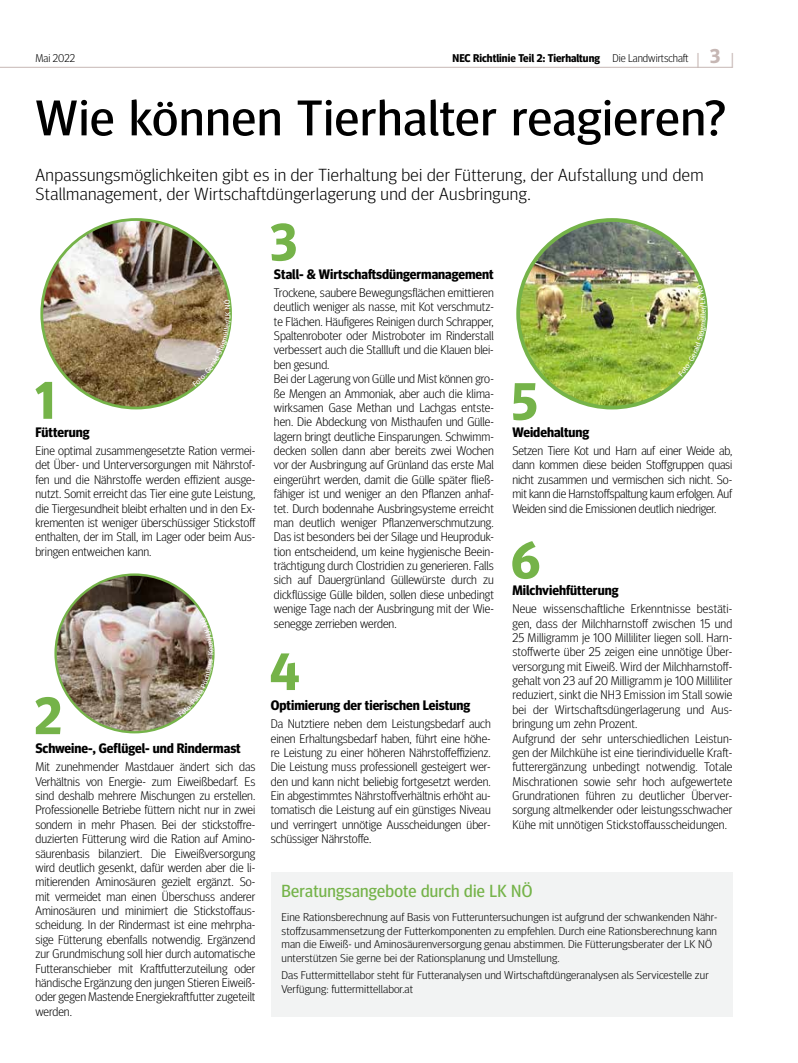
<style>
.page{position:relative;width:798px;height:1063px;background:#fff}
.page>*{position:absolute;margin:0;border:0;box-sizing:border-box;transform-origin:0 0}
.t1{font:50px "Meta Headline Pro";letter-spacing:.02em;color:#000;scale:1.05 1}
.t2{font:300 17.5px/18.8px "Meta Headline Pro";letter-spacing:.02em;color:#000;scale:1.05 1}
.t3{font:17.5px "Meta Headline Pro";letter-spacing:.015em;color:#75b349}
.t4{font:700 13.75px "Meta Headline Pro";color:#000}
.t5{font:300 12.5px/14.4px "Meta Headline Pro";color:#000;text-align:justify}
.t6{font:300 11.25px/13.8px "Meta Headline Pro";letter-spacing:.01em;color:#000;scale:1.05 1}
.t7{font:700 11.25px "Meta Headline Pro";color:#000}
.t8{font:300 11.25px "Meta Headline Pro";letter-spacing:.01em;color:#000}
.s1{font-weight:300}
.s2{font-family:"Generis Simple Com";font-weight:300;font-size:20px;color:#c6b7b4}
.s3{font-size:20px;color:#c6b7b4}
</style>
<div class="page">
<div style="left:271px;top:872px;width:461px;height:145px;background:#f2f3f3"></div>
<img style="left:518px;top:220px;width:187px;height:188px;border-radius:94px">
<img style="left:43px;top:220px;width:186px;height:188px">
<img style="left:56px;top:575px;width:157px;height:157px;border-radius:79px">
<hr style="left:0;top:67px;width:732px;height:1px;background:#c6b7b4">
<svg style="left:35px;top:382px;width:17px;height:37px"></svg>
<svg style="left:512px;top:541px;width:27px;height:38px"></svg>
<svg style="left:513px;top:383px;width:23px;height:37px"></svg>
<svg style="left:271px;top:653px;width:28px;height:37px"></svg>
<svg style="left:271px;top:223px;width:25px;height:38px"></svg>
<svg style="left:35px;top:697px;width:26px;height:37px"></svg>
<img style="left:678px;top:285px;width:28px;height:91px">
<svg style="left:192px;top:300px;width:39px;height:87px"></svg>
<svg style="left:178px;top:617px;width:35px;height:100px"></svg>
<p class="t8" style="left:35px;top:50px;width:41px">Mai 2022</p>
<p class="t7" style="left:452px;top:49px;width:283px">NEC Richtlinie Teil 2: Tierhaltung <span class="s1">Die Landwirtschaft</span> <span class="s2">|</span> <span class="s3">3</span> <span class="s2">|</span></p>
<h1 class="t1" style="left:35px;top:80px;width:658px">Wie können Tierhalter reagieren?</h1>
<h2 class="t2" style="left:35px;top:165px;width:637px">Anpassungsmöglichkeiten gibt es in der Tierhaltung bei der Fütterung, der Aufstallung und dem<br>Stallmanagement, der Wirtschaftdüngerlagerung und der Ausbringung.</h2>
<p class="t4" style="left:35px;top:422px;width:56px">Fütterung</p>
<p class="t5" style="left:35px;top:443px;width:222px">Eine optimal zusammengesetzte Ration vermei&shy;det Über- und Unterversorgungen mit Nährstof&shy;fen und die Nährstoffe werden effizient ausge&shy;nutzt. Somit erreicht das Tier eine gute Leistung, die Tiergesundheit bleibt erhalten und in den Ex&shy;krementen ist weniger überschüssiger Stickstoff enthalten, der im Stall, im Lager oder beim Aus&shy;bringen entweichen kann.</p>
<p class="t4" style="left:35px;top:738px;width:207px">Schweine-, Geflügel- und Rindermast</p>
<p class="t5" style="left:35px;top:759px;width:221px">Mit zunehmender Mastdauer ändert sich das Verhältnis von Energie- zum Eiweißbedarf. Es sind deshalb mehrere Mischungen zu erstellen.<br>Professionelle Betriebe füttern nicht nur in zwei sondern in mehr Phasen. Bei der stickstoffre&shy;duzierten Fütterung wird die Ration auf Amino&shy;säurenbasis bilanziert. Die Eiweißversorgung wird deutlich gesenkt, dafür werden aber die li&shy;mitierenden Aminosäuren gezielt ergänzt. So&shy;mit vermeidet man einen Überschuss anderer Aminosäuren und minimiert die Stickstoffaus&shy;scheidung. In der Rindermast ist eine mehrpha&shy;sige Fütterung ebenfalls notwendig. Ergänzend zur Grundmischung soll hier durch automatische Futteranschieber mit Kraftfutterzuteilung oder händische Ergänzung den jungen Stieren Eiweiß&shy;oder gegen Mastende Energiekraftfutter zugeteilt werden.</p>
<p class="t4" style="left:274px;top:263px;width:221px">Stall- &amp; Wirtschaftsdüngermanagement</p>
<p class="t5" style="left:274px;top:284px;width:221px;text-align:left">Trockene, saubere Bewegungsflächen emittieren deutlich weniger als nasse, mit Kot verschmutz&shy;te Flächen. Häufigeres Reinigen durch Schrapper, Spaltenroboter oder Mistroboter im Rinderstall verbessert auch die Stallluft und die Klauen blei&shy;ben gesund.<br>Bei der Lagerung von Gülle und Mist können gro&shy;ße Mengen an Ammoniak, aber auch die klima&shy;wirksamen Gase Methan und Lachgas entste&shy;hen. Die Abdeckung von Misthaufen und Gülle&shy;lagern bringt deutliche Einsparungen. Schwimm&shy;decken sollen dann aber bereits zwei Wochen vor der Ausbringung auf Grünland das erste Mal eingerührt werden, damit die Gülle später fließ&shy;fähiger ist und weniger an den Pflanzen anhaf&shy;tet. Durch bodennahe Ausbringsysteme erreicht man deutlich weniger Pflanzenverschmutzung.<br>Das ist besonders bei der Silage und Heuproduk&shy;tion entscheidend, um keine hygienische Beein&shy;trächtigung durch Clostridien zu generieren. Falls sich auf Dauergrünland Güllewürste durch zu dickflüssige Gülle bilden, sollen diese unbedingt wenige Tage nach der Ausbringung mit der Wie&shy;senegge zerrieben werden.</p>
<p class="t4" style="left:271px;top:694px;width:201px">Optimierung der tierischen Leistung</p>
<p class="t5" style="left:271px;top:716px;width:221px">Da Nutztiere neben dem Leistungsbedarf auch einen Erhaltungsbedarf haben, führt eine höhe&shy;re Leistung zu einer höheren Nährstoffeffizienz.<br>Die Leistung muss professionell gesteigert wer&shy;den und kann nicht beliebig fortgesetzt werden.<br>Ein abgestimmtes Nährstoffverhältnis erhöht au&shy;tomatisch die Leistung auf ein günstiges Niveau und verringert unnötige Ausscheidungen über&shy;schüssiger Nährstoffe.</p>
<p class="t4" style="left:512px;top:422px;width:78px">Weidehaltung</p>
<p class="t5" style="left:512px;top:443px;width:221px">Setzen Tiere Kot und Harn auf einer Weide ab, dann kommen diese beiden Stoffgruppen quasi nicht zusammen und vermischen sich nicht. So&shy;mit kann die Harnstoffspaltung kaum erfolgen. Auf Weiden sind die Emissionen deutlich niedriger.</p>
<p class="t4" style="left:512px;top:580px;width:107px">Milchviehfütterung</p>
<p class="t5" style="left:512px;top:601px;width:221px;text-align:left">Neue wissenschaftliche Erkenntnisse bestäti&shy;gen, dass der Milchharnstoff zwischen 15 und 25 Milligramm je 100 Milliliter liegen soll. Harn&shy;stoffwerte über 25 zeigen eine unnötige Über&shy;versorgung mit Eiweiß. Wird der Milchharnstoff&shy;gehalt von 23 auf 20 Milligramm je 100 Milliliter reduziert, sinkt die NH3 Emission im Stall sowie bei der Wirtschaftsdüngerlagerung und Aus&shy;bringung um zehn Prozent.<br>Aufgrund der sehr unterschiedlichen Leistun&shy;gen der Milchkühe ist eine tierindividuelle Kraft&shy;futterergänzung unbedingt notwendig. Totale Mischrationen sowie sehr hoch aufgewertete Grundrationen führen zu deutlicher Überver&shy;sorgung altmelkender oder leistungsschwacher Kühe mit unnötigen Stickstoffausscheidungen.</p>
<h2 class="t3" style="left:281px;top:877px;width:252px">Beratungsangebote durch die LK NÖ</h2>
<p class="t6" style="left:281px;top:909px;width:416px">Eine Rationsberechnung auf Basis von Futteruntersuchungen ist aufgrund der schwankenden Nähr&shy;stoffzusammensetzung der Futterkomponenten zu empfehlen. Durch eine Rationsberechnung kann man die Eiweiß- und Aminosäurenversorgung genau abstimmen. Die Fütterungsberater der LK NÖ unterstützen Sie gerne bei der Rationsplanung und Umstellung.</p>
<p class="t6" style="left:281px;top:968px;width:408px">Das Futtermittellabor steht für Futteranalysen und Wirtschaftdüngeranalysen als Servicestelle zur<br>Verfügung: futtermittellabor.at</p>
</div>
